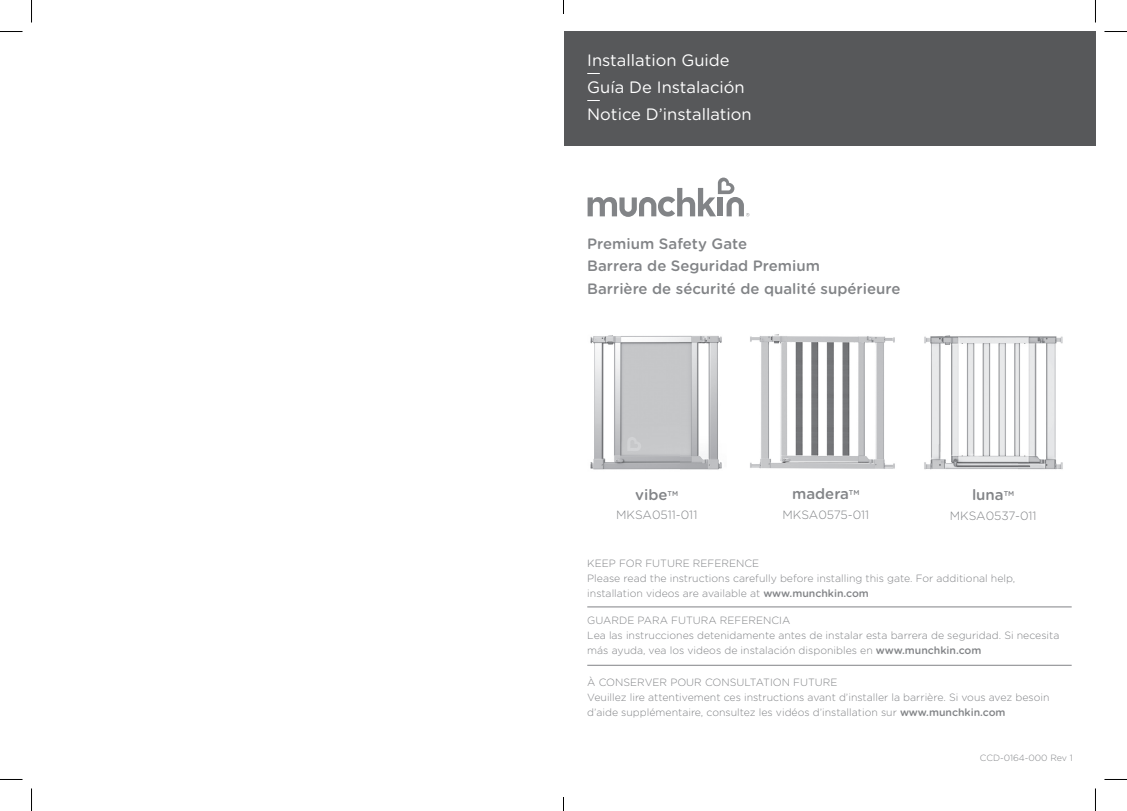
<style>
.page{position:relative;width:1127px;height:811px;background:#fff}
.page>*{position:absolute;margin:0;border:0;box-sizing:border-box;transform-origin:0 0}
.t1{font:16.5px/27px "Gotham Rounded";color:#fff}
.t2{font:500 15px/22.5px "Gotham Rounded";color:#828487}
.t3{font:300 12px "Gotham Rounded";color:#828487}
.t4{font:300 10.5px/15px "Gotham Rounded";color:#828487}
.t5{font:300 9px "Gotham Rounded";color:#828487}
.s1{font-weight:500}
</style>
<div class="page">
<img style="left:924px;top:335px;width:139px;height:135px">
<img style="left:590px;top:335px;width:132px;height:135px">
<img style="left:750px;top:334px;width:145px;height:135px">
<div style="left:564px;top:32px;width:531px;height:114px;background:#57585a"></div>
<svg style="left:587px;top:177px;width:162px;height:40px"></svg>
<svg style="left:587px;top:73px;width:12px;height:1px"></svg>
<svg style="left:587px;top:100px;width:12px;height:1px"></svg>
<hr style="left:587px;top:606px;width:484px;height:1px;background:#818386">
<hr style="left:587px;top:664px;width:484px;height:1px;background:#818386">
<svg style="left:0;top:31px;width:22px;height:1px"></svg>
<svg style="left:1104px;top:31px;width:22px;height:1px"></svg>
<svg style="left:0;top:779px;width:22px;height:1px"></svg>
<svg style="left:1104px;top:779px;width:22px;height:1px"></svg>
<svg style="left:31px;top:0;width:1px;height:23px"></svg>
<svg style="left:31px;top:788px;width:1px;height:23px"></svg>
<svg style="left:563px;top:0;width:1px;height:14px"></svg>
<svg style="left:563px;top:797px;width:1px;height:14px"></svg>
<h1 class="t1" style="left:587px;top:47px;width:166px">Installation Guide<br>Guía De Instalación<br>Notice D’installation</h1>
<h2 class="t2" style="left:587px;top:232px;width:314px">Premium Safety Gate<br>Barrera de Seguridad Premium<br>Barrière de sécurité de qualité supérieure</h2>
<h2 class="t2" style="left:791px;top:482px;width:69px">madera<sup>TM</sup></h2>
<p class="t3" style="left:782px;top:508px;width:88px">MKSA0575-011</p>
<h2 class="t2" style="left:635px;top:484px;width:44px">vibe<sup>TM</sup></h2>
<h2 class="t2" style="left:971px;top:484px;width:44px">luna<sup>TM</sup></h2>
<p class="t3" style="left:616px;top:508px;width:83px">MKSA0511-011</p>
<p class="t3" style="left:949px;top:509px;width:88px">MKSA0537-011</p>
<p class="t4" style="left:587px;top:556px;width:429px">KEEP FOR FUTURE REFERENCE<br>Please read the instructions carefully before installing this gate. For additional help, installation videos are available at <span class="s1">www.munchkin.com</span></p>
<p class="t4" style="left:587px;top:613px;width:473px">GUARDE PARA FUTURA REFERENCIA<br>Lea las instrucciones detenidamente antes de instalar esta barrera de seguridad. Si necesita más ayuda, vea los videos de instalación disponibles en <span class="s1">www.munchkin.com</span></p>
<p class="t4" style="left:587px;top:674px;width:463px">À CONSERVER POUR CONSULTATION FUTURE<br>Veuillez lire attentivement ces instructions avant d’installer la barrière. Si vous avez besoin d’aide supplémentaire, consultez les vidéos d’installation sur <span class="s1">www.munchkin.com</span></p>
<p class="t5" style="left:979px;top:753px;width:94px">CCD-0164-000 Rev 1</p>
</div>
